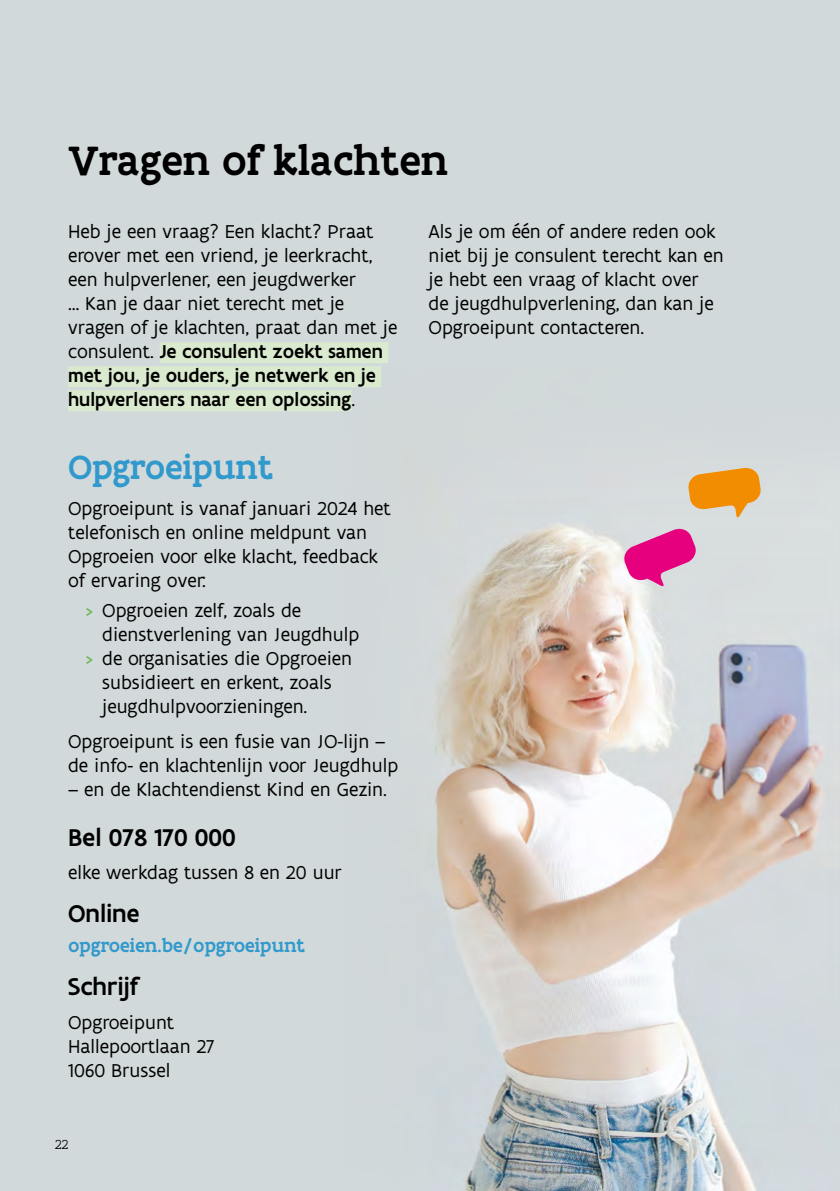
<style>
.page{position:relative;width:840px;height:1191px;background:#fff}
.page>*{position:absolute;margin:0;border:0;box-sizing:border-box;transform-origin:0 0}
.t1{font:500 44px "Flanders Art Serif";color:#000}
.t2{font:500 36px "Flanders Art Serif";color:#3199cc}
.t3{font:500 26px "Flanders Art Sans";color:#000}
.t4{font:20px/24px "Flanders Art Sans";color:#000}
.t5{font:500 20px "Flanders Art Serif";color:#3199cc}
.t6{font:300 14px "Flanders Art Serif";color:#000}
.s1{font-weight:500}
.s2{color:#6ab651}
</style>
<div class="page">
<hr style="left:839px;top:549px;width:1px;height:456px;background:#f9d3e6">
<div style="left:0;top:0;width:839px;height:1190px;background:#d2d9da"></div>
<img style="left:435px;top:467px;width:391px;height:723px">
<svg style="left:623px;top:528px;width:72px;height:60px"></svg>
<svg style="left:687px;top:468px;width:73px;height:52px"></svg>
<div style="left:160px;top:342px;width:228px;height:21px;background:#daeacf"></div>
<div style="left:68px;top:366px;width:313px;height:21px;background:#daeacf"></div>
<div style="left:68px;top:390px;width:283px;height:21px;background:#daeacf"></div>
<h1 class="t1" style="left:68px;top:132px;width:381px">Vragen of klachten</h1>
<p class="t4" style="left:68px;top:220px;width:330px">Heb je een vraag? Een klacht? Praat erover met een vriend, je leerkracht, een hulpverlener, een jeugdwerker<br>… Kan je daar niet terecht met je vragen of je klachten, praat dan met je consulent. <span class="s1">Je consulent zoekt samen met jou, je ouders, je netwerk en je hulpverleners naar een oplossing</span>.</p>
<p class="t4" style="left:428px;top:220px;width:297px">Als je om één of andere reden ook niet bij je consulent terecht kan en je hebt een vraag of klacht over de jeugdhulpverlening, dan kan je<br>Opgroeipunt contacteren.</p>
<h2 class="t2" style="left:68px;top:444px;width:206px">Opgroeipunt</h2>
<p class="t4" style="left:68px;top:496px;width:324px">Opgroeipunt is vanaf januari 2024 het telefonisch en online meldpunt van<br>Opgroeien voor elke klacht, feedback of ervaring over:</p>
<p class="t4" style="left:85px;top:598px;width:217px"><span class="s2">&gt;</span> Opgroeien zelf, zoals de</p>
<p class="t4" style="left:102px;top:622px;width:258px">dienstverlening van Jeugdhulp</p>
<p class="t4" style="left:85px;top:647px;width:268px"><span class="s2">&gt;</span> de organisaties die Opgroeien</p>
<p class="t4" style="left:102px;top:671px;width:231px">subsidieert en erkent, zoals</p>
<p class="t4" style="left:102px;top:695px;width:207px">jeugdhulpvoorzieningen.</p>
<p class="t4" style="left:68px;top:730px;width:331px">Opgroeipunt is een fusie van JO-lijn – de info- en klachtenlijn voor Jeugdhulp</p>
<p class="t4" style="left:68px;top:778px;width:320px">– en de Klachtendienst Kind en Gezin.</p>
<h3 class="t3" style="left:68px;top:820px;width:169px">Bel 078 170 000</h3>
<p class="t4" style="left:68px;top:861px;width:275px">elke werkdag tussen 8 en 20 uur</p>
<h3 class="t3" style="left:68px;top:897px;width:73px">Online</h3>
<p class="t5" style="left:68px;top:932px;width:238px">opgroeien.be/opgroeipunt</p>
<h3 class="t3" style="left:68px;top:970px;width:71px">Schrijf</h3>
<p class="t4" style="left:68px;top:1010px;width:147px">Opgroeipunt<br>Hallepoortlaan 27<br>1060 Brussel</p>
<p class="t6" style="left:55px;top:1136px;width:15px">22</p>
</div>
